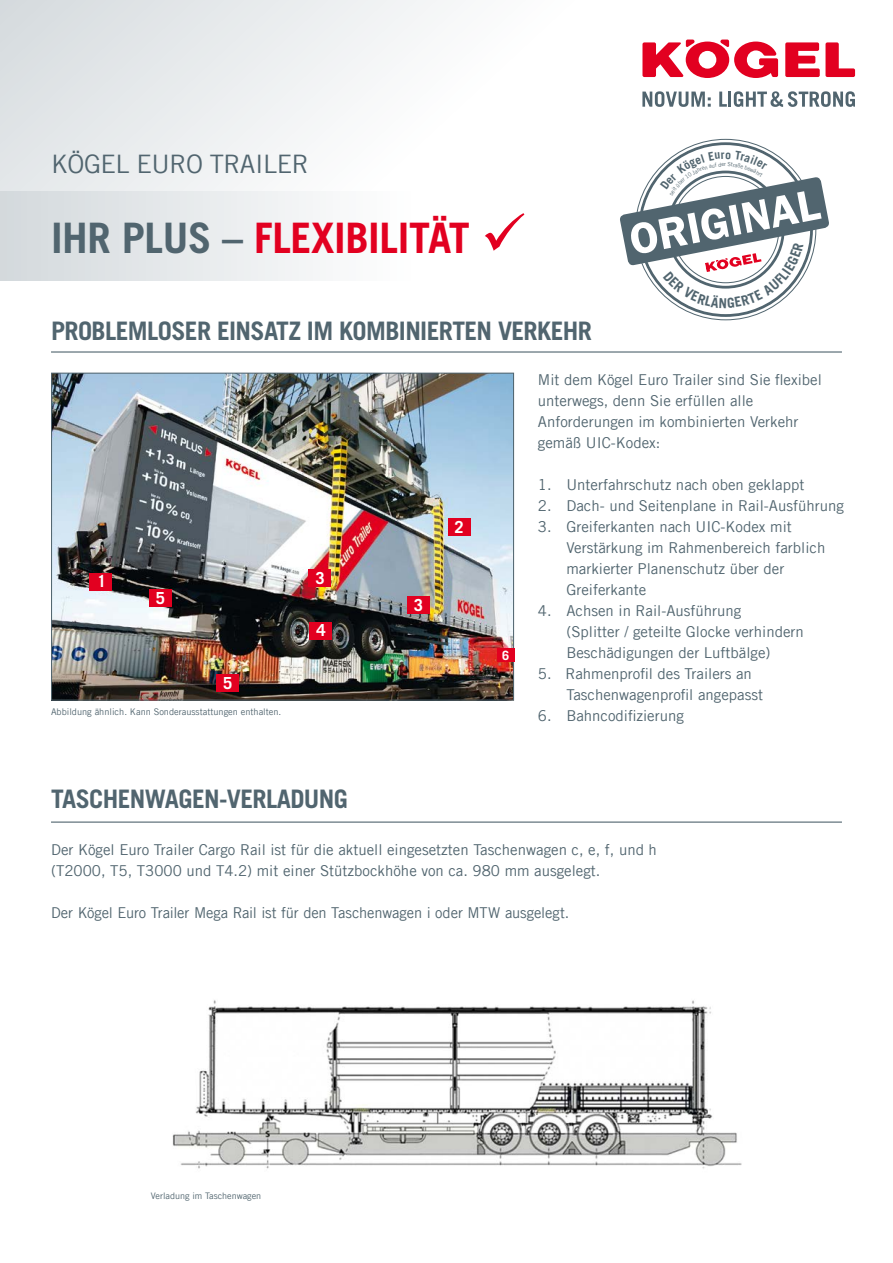
<style>
.page{position:relative;width:893px;height:1263px;background:#fff}
.page>*{position:absolute;margin:0;border:0;box-sizing:border-box;transform-origin:0 0}
.t1{font:600 45.15px "Franklin Gothic";color:#fff}
.t2{font:700 42px "Trade Gothic LT Com";letter-spacing:-.01em;color:#e20020}
.t3{font:700 25.5px "Trade Gothic LT Com";letter-spacing:-.025em;color:#51656f}
.t4{font:25.5px "Trade Gothic LT Com";letter-spacing:-.02em;color:#51656f}
.t5{font:700 16.65px "Trade Gothic LT Com";color:#fff}
.t6{font:15px/21px "Trade Gothic LT Com";color:#51656f}
.t7{font:700 12.9px "Trade Gothic LT Com";color:#fff}
.t8{font:9.15px "Trade Gothic LT Com";color:#51656f}
.t9{font:9px "Trade Gothic LT Com";color:#51656f}
.s1{color:#51656f}
</style>
<div class="page">
<div style="left:0;top:0;width:893px;height:255px;background:linear-gradient(to right,#e3e7e9,#fff)"></div>
<svg style="left:635px;top:139px;width:181px;height:181px"></svg>
<svg style="left:785px;top:42px;width:70px;height:35px"></svg>
<svg style="left:642px;top:40px;width:136px;height:38px"></svg>
<svg style="left:642px;top:91px;width:69px;height:16px"></svg>
<svg style="left:719px;top:92px;width:8px;height:15px"></svg>
<hr style="left:728px;top:92px;width:3px;height:15px;background:#51656f">
<svg style="left:734px;top:91px;width:121px;height:16px"></svg>
<img style="left:172px;top:1000px;width:570px;height:169px">
<img style="left:53px;top:375px;width:459px;height:324px">
<div style="left:51px;top:373px;width:463px;height:328px;border:1px solid #51656f"></div>
<div style="left:448px;top:518px;width:22px;height:18px;background:#e20020"></div>
<div style="left:407px;top:596px;width:22px;height:18px;background:#e20020"></div>
<div style="left:309px;top:569px;width:22px;height:18px;background:#e20020"></div>
<div style="left:310px;top:622px;width:22px;height:17px;background:#e20020"></div>
<div style="left:216px;top:674px;width:22px;height:17px;background:#e20020"></div>
<div style="left:149px;top:590px;width:22px;height:17px;background:#e20020"></div>
<div style="left:90px;top:573px;width:22px;height:17px;background:#e20020"></div>
<div style="left:497px;top:648px;width:17px;height:14px;background:#e20020"></div>
<div style="left:0;top:191px;width:556px;height:90px;background:linear-gradient(to right,#d6dbdf,#fff)"></div>
<hr style="left:51px;top:351px;width:791px;height:2px;background:#51656f">
<hr style="left:51px;top:821px;width:791px;height:2px;background:#51656f">
<svg style="left:619px;top:151px;width:211px;height:157px"></svg>
<h3 class="t4" style="left:51px;top:149px;width:259px">KÖGEL EURO TRAILER</h3>
<h2 class="t2" style="left:51px;top:213px;width:477px"><span class="s1">IHR PLUS –</span> FLEXIBILITÄT ✓</h2>
<h3 class="t3" style="left:51px;top:315px;width:542px">PROBLEMLOSER EINSATZ IM KOMBINIERTEN VERKEHR</h3>
<h1 class="t1" style="left:625px;top:213px;width:194px;rotate:-11deg">ORIGINAL</h1>
<p class="t5" style="left:97px;top:571px;width:11px">1</p>
<p class="t5" style="left:156px;top:588px;width:11px">5</p>
<p class="t5" style="left:223px;top:672px;width:11px">5</p>
<p class="t8" style="left:51px;top:706px;width:232px">Abbildung ähnlich. Kann Sonderausstattungen enthalten.</p>
<p class="t5" style="left:316px;top:567px;width:11px">3</p>
<p class="t5" style="left:316px;top:620px;width:11px">4</p>
<h3 class="t3" style="left:51px;top:783px;width:298px">TASCHENWAGEN-VERLADUNG</h3>
<p class="t5" style="left:414px;top:595px;width:11px">3</p>
<p class="t5" style="left:454px;top:517px;width:11px">2</p>
<p class="t7" style="left:502px;top:648px;width:9px">6</p>
<p class="t6" style="left:538px;top:369px;width:286px">Mit dem Kögel Euro Trailer sind Sie flexibel unterwegs, denn Sie erfüllen alle Anforderungen im kombinierten Verkehr gemäß UIC-Kodex:</p>
<p class="t6" style="left:538px;top:474px;width:268px">1. Unterfahrschutz nach oben geklappt</p>
<p class="t6" style="left:538px;top:495px;width:308px">2. Dach- und Seitenplane in Rail-Ausführung</p>
<p class="t6" style="left:566px;top:516px;width:261px;text-indent:-28px">3. Greiferkanten nach UIC-Kodex mit<br>Verstärkung im Rahmenbereich farblich markierter Planenschutz über der<br>Greiferkante</p>
<p class="t6" style="left:566px;top:600px;width:239px;text-indent:-28px">4. Achsen in Rail-Ausführung<br>(Splitter / geteilte Glocke verhindern<br>Beschädigungen der Luftbälge)</p>
<p class="t6" style="left:566px;top:663px;width:198px;text-indent:-28px">5. Rahmenprofil des Trailers an<br>Taschenwagenprofil angepasst</p>
<p class="t6" style="left:538px;top:705px;width:148px">6. Bahncodifizierung</p>
<p class="t6" style="left:51px;top:839px;width:607px">Der Kögel Euro Trailer Cargo Rail ist für die aktuell eingesetzten Taschenwagen c, e, f, und h (T2000, T5, T3000 und T4.2) mit einer Stützbockhöhe von ca. 980 mm ausgelegt.</p>
<p class="t6" style="left:51px;top:902px;width:520px">Der Kögel Euro Trailer Mega Rail ist für den Taschenwagen i oder MTW ausgelegt.</p>
<p class="t9" style="left:151px;top:1191px;width:112px">Verladung im Taschenwagen</p>
</div>
